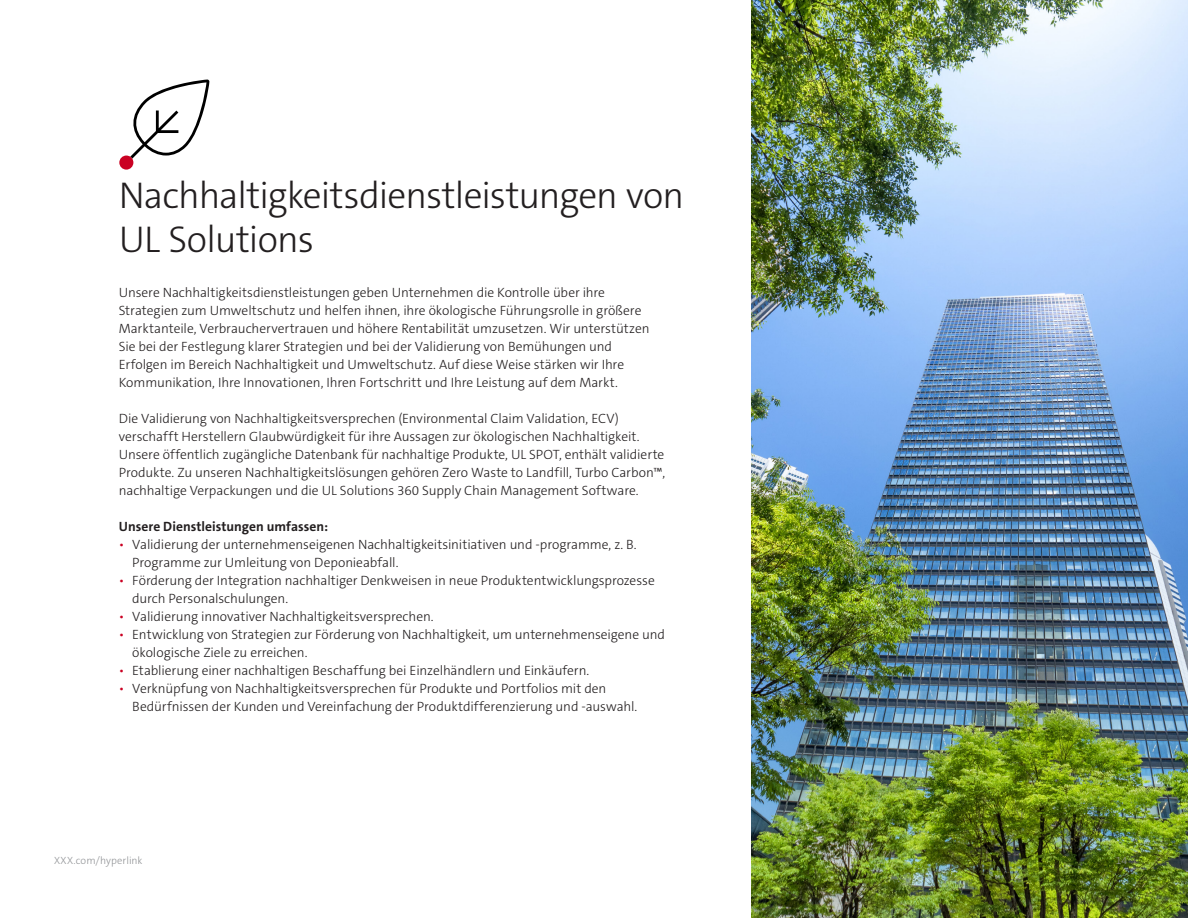
<style>
.page{position:relative;width:1188px;height:918px;background:#fff}
.page>*{position:absolute;margin:0;border:0;box-sizing:border-box;transform-origin:0 0}
.Interior_Headline{font:300 37.5px/43.5px "The Sans C5";letter-spacing:-.025em;color:#231f20}
.Body_Copy{font:300 13.5px/18px "The Sans C5";letter-spacing:-.005em;color:#231f20}
.Body_Copy-2{font:700 13.5px "The Sans C5";letter-spacing:.005em;color:#231f20}
.Page_Number_Left{font:300 10.5px "The Sans C5";letter-spacing:.005em;color:#939598}
.Page_Number_Right{font:300 10.5px "The Sans C5";color:#939598}
.s1{color:#ca0123}
</style>
<div class="page">
<img style="left:752px;top:0;width:436px;height:918px">
<svg style="left:119px;top:80px;width:90px;height:90px"></svg>
<p class="Interior_Headline" style="left:119px;top:174px;width:567px">Nachhaltigkeitsdienstleistungen von<br>UL Solutions</p>
<p class="Body_Copy" style="left:119px;top:283px;width:532px">Unsere Nachhaltigkeitsdienstleistungen geben Unternehmen die Kontrolle über ihre Strategien zum Umweltschutz und helfen ihnen, ihre ökologische Führungsrolle in größere Marktanteile, Verbrauchervertrauen und höhere Rentabilität umzusetzen. Wir unterstützen Sie bei der Festlegung klarer Strategien und bei der Validierung von Bemühungen und Erfolgen im Bereich Nachhaltigkeit und Umweltschutz. Auf diese Weise stärken wir Ihre Kommunikation, Ihre Innovationen, Ihren Fortschritt und Ihre Leistung auf dem Markt.</p>
<p class="Body_Copy" style="left:119px;top:409px;width:548px">Die Validierung von Nachhaltigkeitsversprechen (Environmental Claim Validation, ECV) verschafft Herstellern Glaubwürdigkeit für ihre Aussagen zur ökologischen Nachhaltigkeit.<br>Unsere öffentlich zugängliche Datenbank für nachhaltige Produkte, UL SPOT, enthält validierte Produkte. Zu unseren Nachhaltigkeitslösungen gehören Zero Waste to Landfill, Turbo Carbon™, nachhaltige Verpackungen und die UL Solutions 360 Supply Chain Management Software.</p>
<p class="Body_Copy-2" style="left:119px;top:517px;width:211px">Unsere Dienstleistungen umfassen:</p>
<p class="Body_Copy" style="left:132px;top:535px;width:506px;text-indent:-14px"><span class="s1">•</span> Validierung der unternehmenseigenen Nachhaltigkeitsinitiativen und -programme, z. B.<br>Programme zur Umleitung von Deponieabfall.</p>
<p class="Body_Copy" style="left:132px;top:571px;width:524px;text-indent:-14px"><span class="s1">•</span> Förderung der Integration nachhaltiger Denkweisen in neue Produktentwicklungsprozesse durch Personalschulungen.</p>
<p class="Body_Copy" style="left:119px;top:607px;width:316px"><span class="s1">•</span> Validierung innovativer Nachhaltigkeitsversprechen.</p>
<p class="Body_Copy" style="left:132px;top:625px;width:534px;text-indent:-14px"><span class="s1">•</span> Entwicklung von Strategien zur Förderung von Nachhaltigkeit, um unternehmenseigene und ökologische Ziele zu erreichen.</p>
<p class="Body_Copy" style="left:119px;top:661px;width:472px"><span class="s1">•</span> Etablierung einer nachhaltigen Beschaffung bei Einzelhändlern und Einkäufern.</p>
<p class="Body_Copy" style="left:132px;top:679px;width:507px;text-indent:-14px"><span class="s1">•</span> Verknüpfung von Nachhaltigkeitsversprechen für Produkte und Portfolios mit den<br>Bedürfnissen der Kunden und Vereinfachung der Produktdifferenzierung und -auswahl.</p>
<p class="Page_Number_Left" style="left:54px;top:854px;width:90px">XXX.com/hyperlink</p>
<p class="Page_Number_Right" style="left:1116px;top:854px;width:13px">14</p>
</div>
